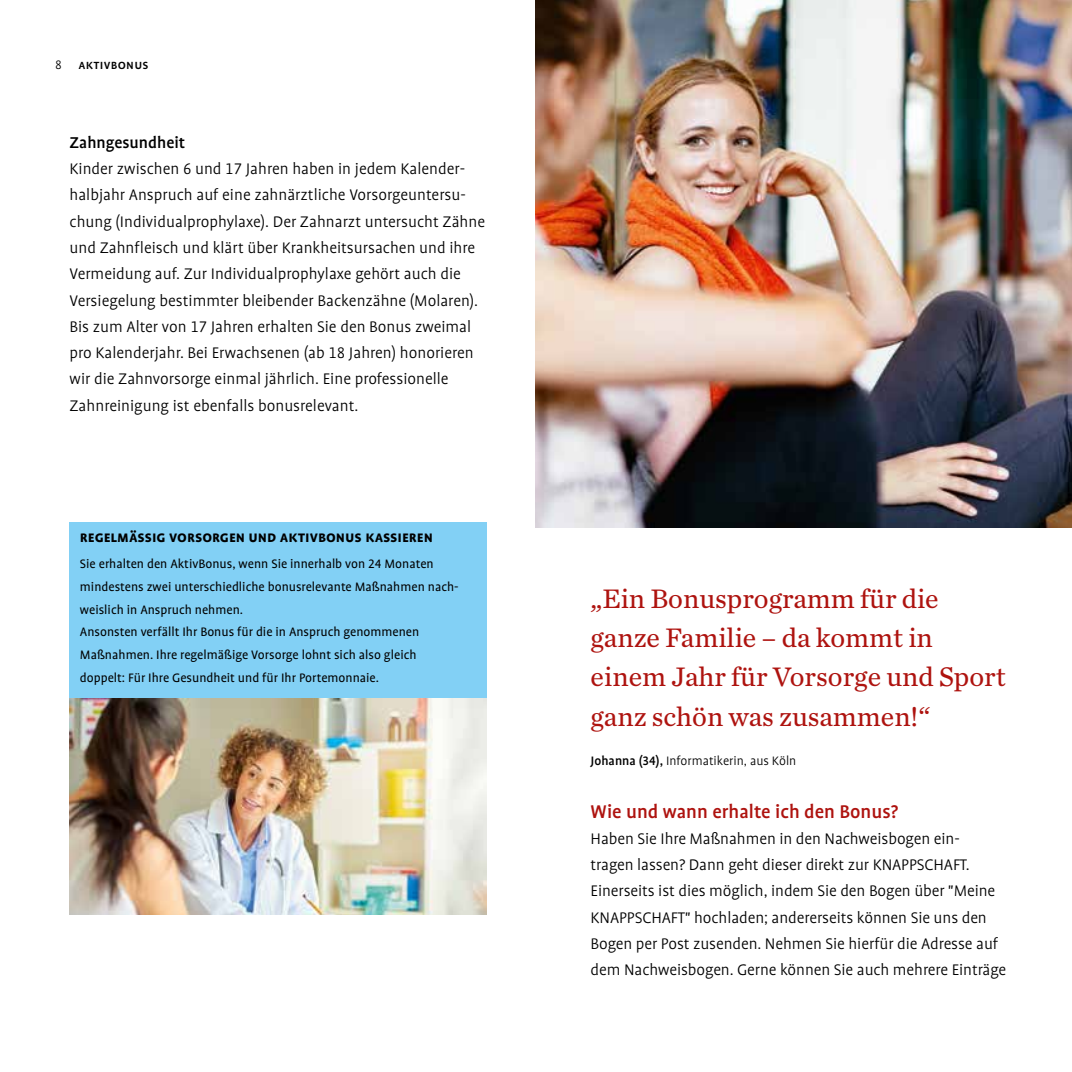
<style>
.page{position:relative;width:1072px;height:1072px;background:#fff}
.page>*{position:absolute;margin:0;border:0;box-sizing:border-box;transform-origin:0 0}
.t1{font:28px/39.4px "Chronicle Text G2";color:#ae130f}
.t2{font:500 21px "Profile";color:#ae130f}
.t3{font:500 17.85px "Profile";color:#000}
.t4{font:300 17.5px/26.2px "Profile";color:#000}
.t5{font:700 16.62px "Profile SC";color:#000}
.t6{font:14px/22.8px "Profile";color:#000}
.t7{font:300 14px "Profile";color:#000}
.t8{font:500 14px "Profile SC";letter-spacing:.02em;color:#000}
.s1{font-family:"Profile NO";font-weight:300}
.s2{font-family:"Profile NO"}
.s3{font-weight:500}
.s4{font-family:"Profile NO";font-weight:500}
</style>
<div class="page">
<div style="left:69px;top:522px;width:417px;height:177px;background:#82d0f5"></div>
<img style="left:69px;top:698px;width:417px;height:216px">
<img style="left:536px;top:0;width:535px;height:528px">
<p class="t8" style="left:55px;top:58px;width:95px"><span class="s1">8</span> aktivbonus</p>
<p class="t3" style="left:69px;top:133px;width:117px">Zahngesundheit</p>
<p class="t4" style="left:69px;top:156px;width:417px">Kinder zwischen <span class="s2">6</span> und <span class="s2">17</span> Jahren haben in jedem Kalender&shy;halbjahr Anspruch auf eine zahnärztliche Vorsorgeuntersu&shy;chung (Individualprophylaxe). Der Zahnarzt untersucht Zähne und Zahnfleisch und klärt über Krankheitsursachen und ihre Vermeidung auf. Zur Individualprophylaxe gehört auch die Versiegelung bestimmter bleibender Backenzähne (Molaren).<br>Bis zum Alter von <span class="s2">17</span> Jahren erhalten Sie den Bonus zweimal pro Kalenderjahr. Bei Erwachsenen (ab <span class="s2">18</span> Jahren) honorieren wir die Zahnvorsorge einmal jährlich. Eine professionelle Zahnreinigung ist ebenfalls bonusrelevant.</p>
<p class="t5" style="left:80px;top:528px;width:354px">regelmäßig vorsorgen und aktivbonus kassieren</p>
<p class="t6" style="left:80px;top:552px;width:380px">Sie erhalten den AktivBonus, wenn Sie innerhalb von <span class="s2">24</span> Monaten mindestens zwei unterschiedliche bonusrelevante Maßnahmen nach&shy;weislich in Anspruch nehmen.<br>Ansonsten verfällt Ihr Bonus für die in Anspruch genommenen Maßnahmen. Ihre regelmäßige Vorsorge lohnt sich also gleich doppelt: Für Ihre Gesundheit und für Ihr Portemonnaie.</p>
<h1 class="t1" style="left:590px;top:577px;width:417px">„Ein Bonusprogramm für die ganze Familie – da kommt in einem Jahr für Vorsorge und Sport ganz schön was zusammen!“</h1>
<p class="t7" style="left:590px;top:753px;width:207px"><span class="s3">Johanna (</span><span class="s4">34</span><span class="s3">),</span> Informatikerin, aus Köln</p>
<p class="t2" style="left:590px;top:800px;width:309px">Wie und wann erhalte ich den Bonus?</p>
<p class="t4" style="left:590px;top:825px;width:417px">Haben Sie Ihre Maßnahmen in den Nachweisbogen ein&shy;tragen lassen? Dann geht dieser direkt zur KNAPPSCHAFT.<br>Einerseits ist dies möglich, indem Sie den Bogen über "Meine KNAPPSCHAFT" hochladen; andererseits können Sie uns den Bogen per Post zusenden. Nehmen Sie hierfür die Adresse auf dem Nachweisbogen. Gerne können Sie auch mehrere Einträge</p>
</div>
